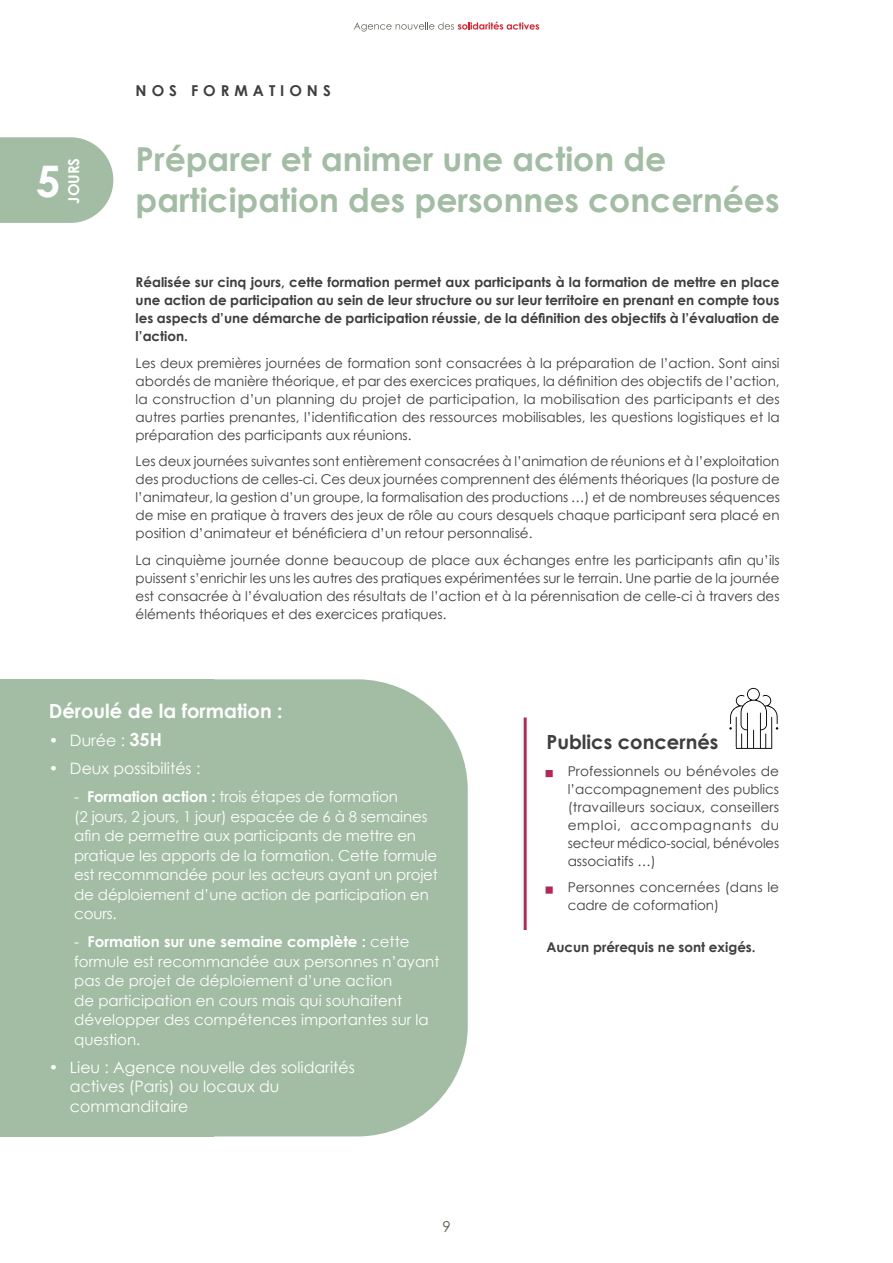
<style>
.page{position:relative;width:893px;height:1263px;background:#fff}
.page>*{position:absolute;margin:0;border:0;box-sizing:border-box;transform-origin:0 0}
.t1{font:700 43.5px "Century Gothic";color:#fff}
.t2{font:700 33px/40.5px "Century Gothic";color:#a2bda4}
.t3{font:700 19.5px "Century Gothic";color:#fff}
.t4{font:700 19.5px "Century Gothic";color:#3e3e3f}
.t5{font:15.75px/19.5px "Century Gothic";color:#fff}
.t6{font:15px/19.5px "Century Gothic";letter-spacing:-.01em;color:#fff}
.t7{font:700 15px "Century Gothic";letter-spacing:.33em;color:#3e3e3f}
.t8{font:700 15px "Century Gothic";color:#fff}
.t9{font:15px "Century Gothic";color:#635e51}
.t10{font:13.5px/18px "Century Gothic";color:#3e3e3f;text-align:justify}
.t11{font:700 13.5px/18px "Century Gothic";color:#3e3e3f;text-align:justify}
.s1{font-weight:700;font-size:18px}
.s2{font-weight:700}
</style>
<div class="page">
<svg style="left:354px;top:22px;width:185px;height:10px"></svg>
<svg style="left:0;top:137px;width:113px;height:86px;background:#a9c2ab"></svg>
<div style="left:0;top:679px;width:468px;height:457px;background:#a2bda4;border-radius:111px"></div>
<div style="left:0;top:679px;width:213px;height:457px;background:#a2bda4"></div>
<hr style="left:524px;top:717px;width:3px;height:213px;background:#b62753">
<svg style="left:729px;top:687px;width:50px;height:62px"></svg>
<p class="t1" style="left:36px;top:148px;width:26px">5</p>
<p class="t8" style="left:62px;top:204px;width:47px;rotate:-90deg">JOURS</p>
<p class="t7" style="left:136px;top:80px;width:197px">NOS FORMATIONS</p>
<p class="t2" style="left:136px;top:138px;width:645px">Préparer et animer une action de participation des personnes concernées</p>
<p class="t11" style="left:136px;top:273px;width:645px">Réalisée sur cinq jours, cette formation permet aux participants à la formation de mettre en place une action de participation au sein de leur structure ou sur leur territoire en prenant en compte tous les aspects d’une démarche de participation réussie, de la définition des objectifs à l’évaluation de l’action.</p>
<p class="t10" style="left:136px;top:354px;width:646px">Les deux premières journées de formation sont consacrées à la préparation de l’action. Sont ainsi abordés de manière théorique, et par des exercices pratiques, la définition des objectifs de l’action, la construction d’un planning du projet de participation, la mobilisation des participants et des autres parties prenantes, l’identification des ressources mobilisables, les questions logistiques et la préparation des participants aux réunions.</p>
<p class="t10" style="left:136px;top:452px;width:646px">Les deux journées suivantes sont entièrement consacrées à l’animation de réunions et à l’exploitation des productions de celles-ci. Ces deux journées comprennent des éléments théoriques (la posture de l’animateur, la gestion d’un groupe, la formalisation des productions …) et de nombreuses séquences de mise en pratique à travers des jeux de rôle au cours desquels chaque participant sera placé en position d’animateur et bénéficiera d’un retour personnalisé.</p>
<p class="t10" style="left:136px;top:551px;width:646px">La cinquième journée donne beaucoup de place aux échanges entre les participants afin qu’ils puissent s’enrichir les uns les autres des pratiques expérimentées sur le terrain. Une partie de la journée est consacrée à l’évaluation des résultats de l’action et à la pérennisation de celle-ci à travers des éléments théoriques et des exercices pratiques.</p>
<p class="t3" style="left:49px;top:696px;width:235px">Déroulé de la formation :</p>
<p class="t5" style="left:49px;top:730px;width:115px">• Durée : <span class="s1">35H</span></p>
<p class="t5" style="left:49px;top:758px;width:153px">• Deux possibilités :</p>
<p class="t6" style="left:74px;top:787px;width:365px">- <span class="s2">Formation action :</span> trois étapes de formation<br>(2 jours, 2 jours, 1 jour) espacée de 6 à 8 semaines afin de permettre aux participants de mettre en pratique les apports de la formation. Cette formule est recommandée pour les acteurs ayant un projet de déploiement d’une action de participation en cours.</p>
<p class="t6" style="left:74px;top:932px;width:367px">- <span class="s2">Formation sur une semaine complète :</span> cette formule est recommandée aux personnes n’ayant pas de projet de déploiement d’une action<br>de participation en cours mais qui souhaitent développer des compétences importantes sur la question.</p>
<p class="t5" style="left:70px;top:1057px;width:286px;text-indent:-21px">• Lieu : Agence nouvelle des solidarités actives (Paris) ou locaux du commanditaire</p>
<p class="t9" style="left:442px;top:1216px;width:10px">9</p>
<p class="t4" style="left:546px;top:727px;width:173px">Publics concernés</p>
<p class="t10" style="left:568px;top:761px;width:213px">Professionnels ou bénévoles de l’accompagnement des publics (travailleurs sociaux, conseillers emploi, accompagnants du secteur médico-social, bénévoles associatifs …)</p>
<p class="t10" style="left:568px;top:878px;width:213px">Personnes concernées (dans le cadre de coformation)</p>
<p class="t11" style="left:546px;top:937px;width:211px">Aucun prérequis ne sont exigés.</p>
</div>
